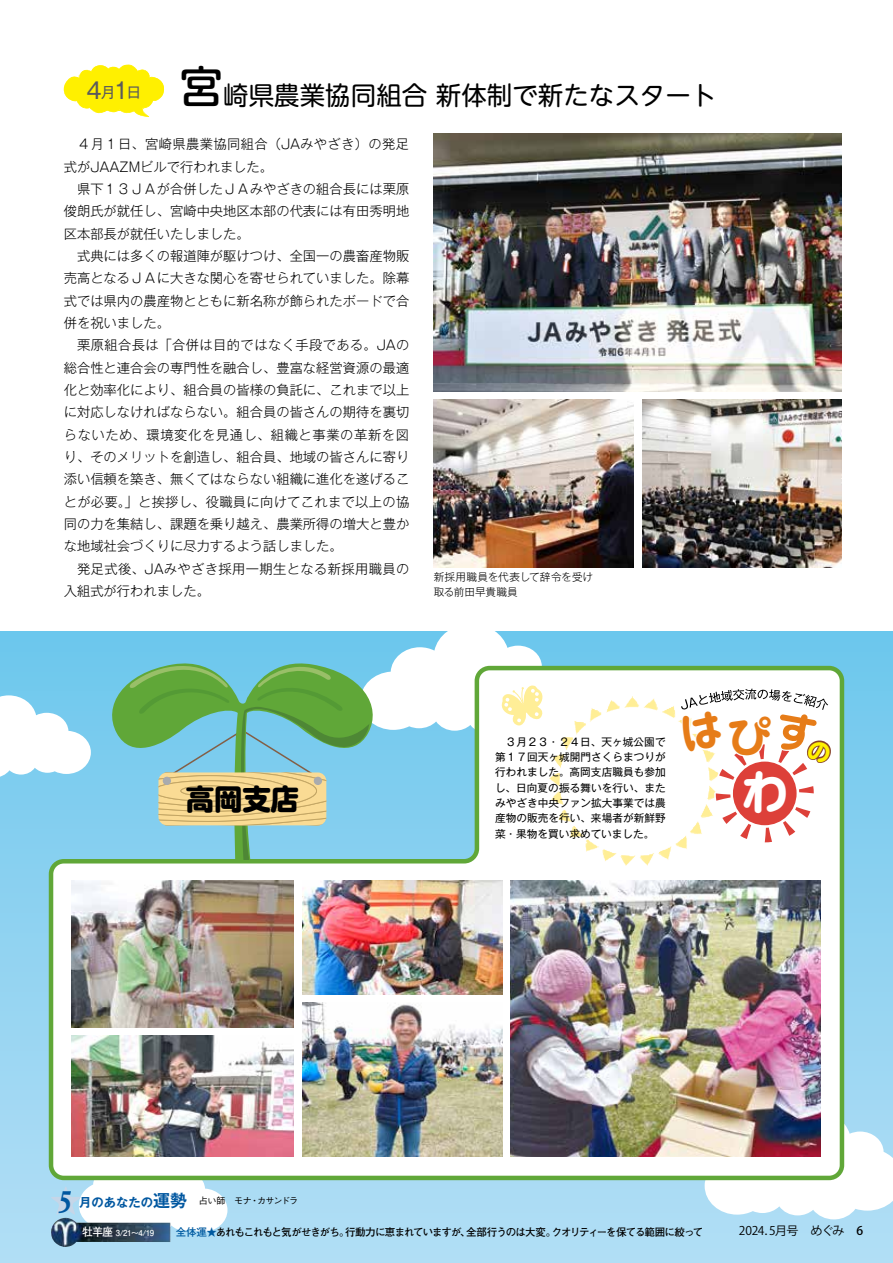
<style>
.page{position:relative;width:893px;height:1263px;background:#fff}
.page>*{position:absolute;margin:0;border:0;box-sizing:border-box;transform-origin:0 0}
.t1{font:700 46.8px "P Kamo Lemop Pro N";color:#fff}
.t2{font:700 42.6px "P Kamo Lemop Pro N";color:#e67c18}
.t3{font:italic 700 32.55px "Constantia";color:#0057a0;scale:.77 1}
.t4{font:800 28.5px "P Shin M Go Pr 6 N";color:#000}
.t5{font:25.5px "UD Shin M Go Pr 6 N";color:#000}
.t6{font:22.35px "Gothic MB101 Pr 6";color:#5a5a5c}
.t7{font:14.85px "Gothic MB101 Pr 6";color:#5a5a5c}
.t8{font:300 13.35px/22.4px "Gothic MB101 Pr 6 N";color:#000;text-align:justify}
.t9{font:300 13.35px/22.4px "Gothic MB101 Pr 6 N";letter-spacing:.03em;color:#000}
.t10{font:700 12.3px "Gothic MB101 Pr 6 N De";color:#0057a0}
.t11{font:12px "Koz Go Pr 6 N";letter-spacing:-.045em;color:#000}
.t12{font:500 12px "Koz Go Pr 6 N";color:#000}
.t13{font:700 11.25px "Futo Go B101 Pr 6 N";color:#fff;scale:.95 1}
.t14{font:10.65px/15.3px "P Gothic MB101 Pr 6 N";letter-spacing:.005em;color:#000;text-align:justify}
.t15{font:300 10.65px/14.9px "Gothic MB101 Pr 6";letter-spacing:.005em;color:#000}
.t16{font:700 10.5px "Futo Go B101 Pr 6 N";letter-spacing:-.09em;color:#000}
.t17{font:700 10.5px "Futo Go B101 Pr 6 N";letter-spacing:-.07em;color:#000}
.t18{font:500 9px "Gothic BBB Pr 6 N";letter-spacing:-.055em;color:#000}
.t19{font:700 8.25px "Futo Go B101 Pr 6 N";color:#fff;scale:.95 1}
.s1{font-size:22.35px}
.s2{font-weight:500;font-size:43.65px}
.s3{font-size:17.1px}
.s4{color:#005aa0}
</style>
<div class="page">
<svg style="left:63px;top:64px;width:101px;height:53px"></svg>
<img style="left:642px;top:400px;width:200px;height:168px">
<img style="left:434px;top:400px;width:200px;height:168px">
<img style="left:434px;top:134px;width:408px;height:257px">
<div style="left:0;top:631px;width:893px;height:632px;background:linear-gradient(to bottom,#6dc7ed,#b3def5)"></div>
<div style="left:561px;top:631px;width:162px;height:33px;background:#6dc7ed"></div>
<img style="left:0;top:646px;width:129px;height:181px">
<div style="left:0;top:1172px;width:92px;height:91px;background:#aeddf5"></div>
<img style="left:651px;top:1062px;width:242px;height:201px">
<svg style="left:47px;top:664px;width:799px;height:518px"></svg>
<svg style="left:102px;top:657px;width:27px;height:203px;background:#78c6d5"></svg>
<svg style="left:129px;top:631px;width:432px;height:229px"></svg>
<img style="left:550px;top:696px;width:169px;height:170px">
<img style="left:511px;top:880px;width:310px;height:277px">
<img style="left:72px;top:880px;width:222px;height:147px">
<img style="left:72px;top:1036px;width:222px;height:121px">
<img style="left:302px;top:880px;width:200px;height:114px">
<img style="left:302px;top:1003px;width:200px;height:154px">
<svg style="left:51px;top:1153px;width:176px;height:82px"></svg>
<img style="left:50px;top:1218px;width:120px;height:29px">
<svg style="left:679px;top:678px;width:154px;height:168px"></svg>
<h3 class="t6" style="left:86px;top:72px;width:17px">4</h3>
<p class="t7" style="left:101px;top:80px;width:42px">日<span class="s1">1</span>月</p>
<h3 class="t5" style="left:180px;top:74px;width:538px"><span class="s2">宮</span>崎県農業協同組合新体制で新たなスタート</h3>
<p class="t8" style="left:64px;top:132px;width:347px;text-indent:13px">４月１日、宮崎県農業協同組合（JAみやざき）の発足式がJAAZMビルで行われました。</p>
<p class="t8" style="left:64px;top:177px;width:347px;text-indent:13px">県下１３ＪＡが合併したＪＡみやざきの組合長には栗原俊朗氏が就任し、宮崎中央地区本部の代表には有田秀明地区本部長が就任いたしました。</p>
<p class="t8" style="left:64px;top:244px;width:347px;text-indent:13px">式典には多くの報道陣が駆けつけ、全国一の農畜産物販売高となるＪＡに大きな関心を寄せられていました。除幕式では県内の農産物とともに新名称が飾られたボードで合併を祝いました。</p>
<p class="t8" style="left:64px;top:333px;width:347px;text-indent:13px">栗原組合長は「合併は目的ではなく手段である。JAの総合性と連合会の専門性を融合し、豊富な経営資源の最適化と効率化により、組合員の皆様の負託に、これまで以上に対応しなければならない。組合員の皆さんの期待を裏切らないため、環境変化を見通し、組織と事業の革新を図り、そのメリットを創造し、組合員、地域の皆さんに寄り添い信頼を築き、無くてはならない組織に進化を遂げることが必要。」と挨拶し、役職員に向けてこれまで以上の協同の力を集結し、課題を乗り越え、農業所得の増大と豊かな地域社会づくりに尽力するよう話しました。</p>
<p class="t9" style="left:64px;top:556px;width:347px;text-indent:13px">発足式後、JAみやざき採用一期生となる新採用職員の入組式が行われました。</p>
<p class="t15" style="left:434px;top:569px;width:161px">新採用職員を代表して辞令を受け取る前田早貴職員</p>
<h3 class="t4" style="left:186px;top:775px;width:115px">高岡支店</h3>
<p class="t14" style="left:495px;top:734px;width:172px;text-indent:11px">３月２３・２４日、天ヶ城公園で第１７回天ヶ城開門さくらまつりが行われました。高岡支店職員も参加し、日向夏の振る舞いを行い、またみやざき中央ファン拡大事業では農産物の販売を行い、来場者が新鮮野菜・果物を買い求めていました。</p>
<h2 class="t2" style="left:728px;top:702px;width:44px">ぴ</h2>
<h1 class="t1" style="left:742px;top:754px;width:48px">わ</h1>
<h3 class="t3" style="left:60px;top:1173px;width:17px">5</h3>
<p class="t10" style="left:79px;top:1192px;width:109px">月のあなたの<span class="s3">運勢</span></p>
<p class="t18" style="left:199px;top:1194px;width:54px">占い師　モナ</p>
<p class="t18" style="left:257px;top:1194px;width:43px">カサンドラ</p>
<p class="t18" style="left:250px;top:1194px;width:10px">・</p>
<p class="t13" style="left:82px;top:1222px;width:34px">牡羊座</p>
<p class="t19" style="left:116px;top:1226px;width:42px">3/21〜4/19</p>
<p class="t16" style="left:176px;top:1223px;width:175px"><span class="s4">全体運★</span>あれもこれもと気がせきがち。</p>
<p class="t17" style="left:345px;top:1223px;width:213px">行動力に恵まれていますが全部行うのは大変。</p>
<p class="t16" style="left:460px;top:1223px;width:12px">、</p>
<p class="t16" style="left:552px;top:1223px;width:153px">クオリティーを保てる範囲に絞って</p>
<p class="t11" style="left:739px;top:1224px;width:107px">2024.5月号　めぐみ</p>
<p class="t12" style="left:856px;top:1224px;width:8px">6</p>
</div>
